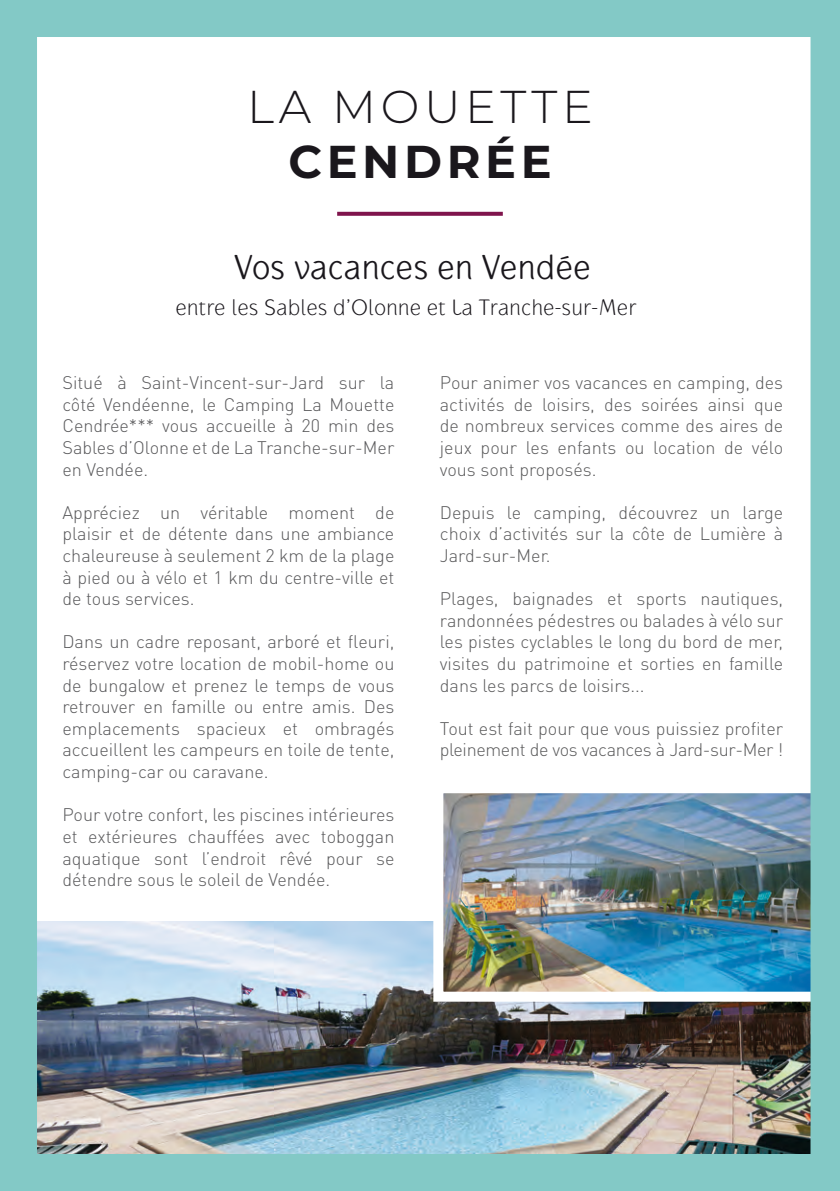
<style>
.page{position:relative;width:840px;height:1191px;background:#fff}
.page>*{position:absolute;margin:0;border:0;box-sizing:border-box;transform-origin:0 0}
.t1{font:300 46px "Montserrat";letter-spacing:.1em;color:#1a171c}
.t2{font:700 46px "Montserrat";letter-spacing:.1em;color:#1a171c}
.t3{font:36px "Gauntlet Classic";color:#1a171c}
.t4{font:100 23.2px "Gauntlet";color:#1a171c}
.t5{font:300 18px/21.6px "DIN Pro";color:#58585a;text-align:justify}
.t6{font:300 18px/21.6px "DIN Pro";color:#59595a;text-align:justify}
.t7{font:300 18px/21.6px "DIN Pro";letter-spacing:-.02em;color:#59595a}
</style>
<div class="page">
<img style="left:0;top:0;width:839px;height:1191px">
<svg style="left:337px;top:212px;width:165px;height:4px"></svg>
<h1 class="t1" style="left:247px;top:75px;width:347px">LA MOUETTE</h1>
<h1 class="t2" style="left:288px;top:129px;width:264px">CENDRÉE</h1>
<h2 class="t3" style="left:234px;top:246px;width:358px">Vos vacances en Vendée</h2>
<p class="t4" style="left:175px;top:294px;width:462px">entre les Sables d’Olonne et La Tranche-sur-Mer</p>
<p class="t5" style="left:62px;top:371px;width:333px">Situé à Saint-Vincent-sur-Jard sur la côté Vendéenne, le Camping La Mouette Cendrée*** vous accueille à 20 min des Sables d’Olonne et de La Tranche-sur-Mer en Vendée.</p>
<p class="t5" style="left:62px;top:501px;width:333px">Appréciez un véritable moment de plaisir et de détente dans une ambiance chaleureuse à seulement 2 km de la plage à pied ou à vélo et 1 km du centre-ville et de tous services.</p>
<p class="t5" style="left:62px;top:630px;width:333px">Dans un cadre reposant, arboré et fleuri, réservez votre location de mobil-home ou de bungalow et prenez le temps de vous retrouver en famille ou entre amis. Des emplacements spacieux et ombragés accueillent les campeurs en toile de tente, camping-car ou caravane.</p>
<p class="t5" style="left:62px;top:803px;width:333px">Pour votre confort, les piscines intérieures et extérieures chauffées avec toboggan aquatique sont l’endroit rêvé pour se détendre sous le soleil de Vendée.</p>
<p class="t6" style="left:439px;top:371px;width:345px">Pour animer vos vacances en camping, des activités de loisirs, des soirées ainsi que de nombreux services comme des aires de jeux pour les enfants ou location de vélo vous sont proposés.</p>
<p class="t6" style="left:439px;top:501px;width:345px">Depuis le camping, découvrez un large choix d’activités sur la côte de Lumière à Jard-sur-Mer.</p>
<p class="t6" style="left:439px;top:587px;width:345px">Plages, baignades et sports nautiques, randonnées pédestres ou balades à vélo sur les pistes cyclables le long du bord de mer, visites du patrimoine et sorties en famille dans les parcs de loisirs...</p>
<p class="t7" style="left:439px;top:717px;width:344px">Tout est fait pour que vous puissiez profiter pleinement de vos vacances à Jard-sur-Mer !</p>
</div>
